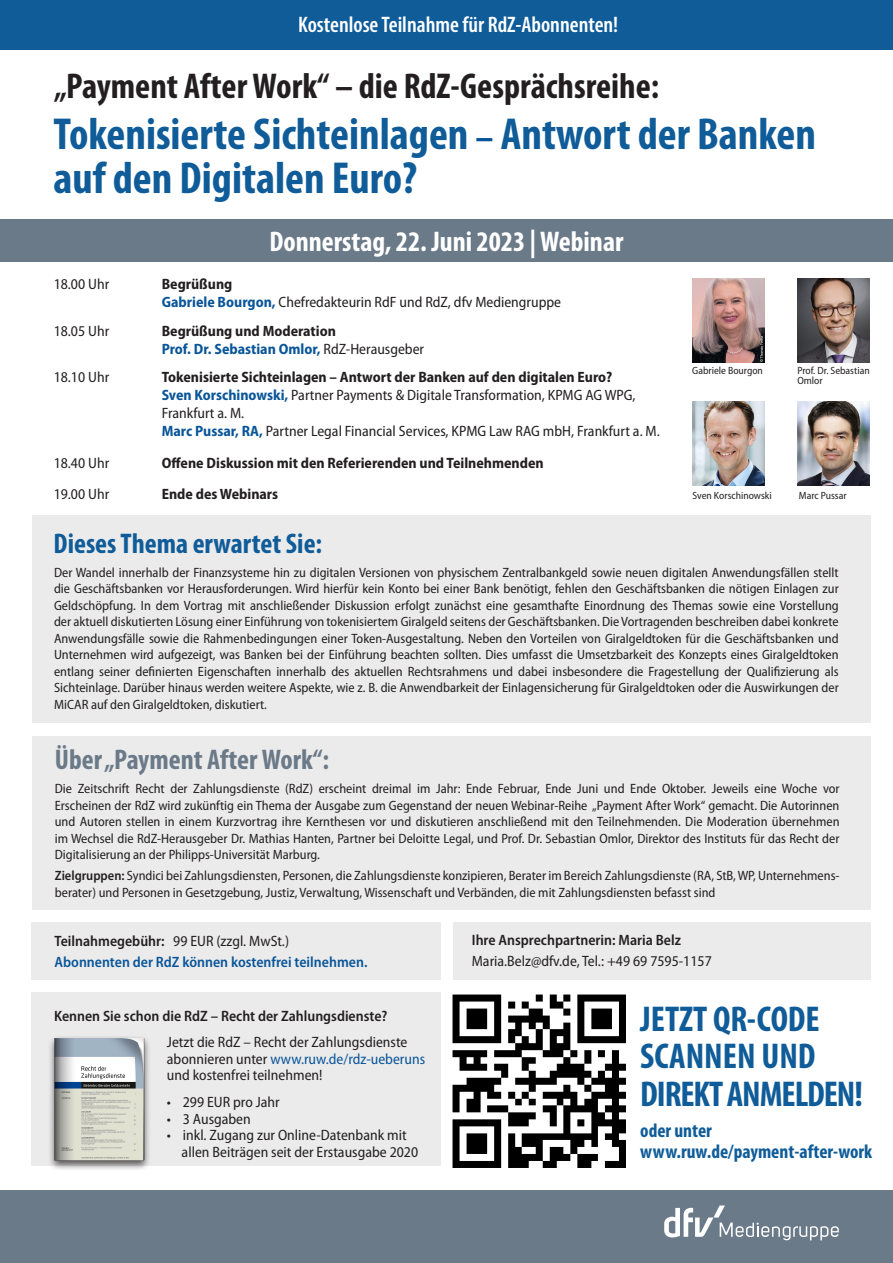
<style>
.page{position:relative;width:893px;height:1263px;background:#fff}
.page>*{position:absolute;margin:0;border:0;box-sizing:border-box;transform-origin:0 0}
.t1{font:700 condensed 45px/43.5px "Myriad Pro";color:#0f5c99}
.t2{font:700 condensed 36px "Myriad Pro";color:#231f20}
.t3{font:700 condensed 36px/37.2px "Myriad Pro";color:#0f5c99}
.t4{font:700 condensed 28.5px "Myriad Pro";color:#fff}
.t5{font:700 condensed 28.5px "Myriad Pro";color:#6b7a88}
.t6{font:700 condensed 28.5px "Myriad Pro";color:#0f5c99}
.t7{font:600 condensed 22.5px "Myriad Pro";color:#fff}
.t8{font:700 condensed 19.5px/21px "Myriad Pro";color:#0f5c99}
.t9{font:semi-condensed 15px/18px "Myriad Pro";color:#231f20}
.t10{font:600 semi-condensed 15px/21px "Myriad Pro";color:#095599}
.t11{font:600 semi-condensed 15px "Myriad Pro";color:#231f20}
.t12{font:700 semi-condensed 15px "Myriad Pro";color:#231f20}
.t13{font:700 semi-condensed 15px/18px "Myriad Pro";color:#095599}
.t14{font:semi-condensed 13.5px/16.5px "Myriad Pro";color:#231f20;text-align:justify}
.t15{font:semi-condensed 10.5px/10.5px "Myriad Pro";color:#231f20}
.s1{font-size:36px;color:#095599}
.s2{font-weight:700}
.s3{font-weight:700;color:#095599}
.s4{color:#231f20}
.s5{font-weight:400;color:#231f20}
.s6{font-weight:600}
.s7{color:#095599}
</style>
<div class="page">
<div style="left:31px;top:922px;width:409px;height:57px;background:#ebebec"></div>
<div style="left:32px;top:516px;width:838px;height:207px;background:#ebebec"></div>
<div style="left:32px;top:736px;width:838px;height:173px;background:#ebebec"></div>
<div style="left:0;top:219px;width:893px;height:43px;background:#6b7a88"></div>
<img style="left:692px;top:278px;width:72px;height:84px">
<img style="left:798px;top:278px;width:71px;height:84px">
<div style="left:0;top:0;width:893px;height:50px;background:#0f5c99"></div>
<div style="left:0;top:1190px;width:893px;height:73px;background:#6b7a88"></div>
<svg style="left:664px;top:1205px;width:175px;height:35px"></svg>
<div style="left:453px;top:922px;width:417px;height:57px;background:#ebebec"></div>
<img style="left:692px;top:402px;width:72px;height:84px">
<img style="left:798px;top:401px;width:71px;height:85px">
<img style="left:452px;top:994px;width:174px;height:174px">
<div style="left:31px;top:992px;width:409px;height:173px;background:#ebebec"></div>
<img style="left:42px;top:1037px;width:119px;height:133px">
<p class="t7" style="left:298px;top:11px;width:322px">Kostenlose Teilnahme für RdZ-Abonnenten!</p>
<p class="t2" style="left:54px;top:64px;width:607px">„Payment After Work“ – die RdZ-Gesprächsreihe:</p>
<p class="t1" style="left:53px;top:112px;width:764px">Tokenisierte Sichteinlagen <span class="s1">–</span> Antwort der Banken auf den Digitalen Euro?</p>
<p class="t4" style="left:270px;top:223px;width:355px">Donnerstag, 22. Juni 2023 | Webinar</p>
<p class="t9" style="left:54px;top:276px;width:57px">18.00 Uhr</p>
<p class="t9" style="left:162px;top:276px;width:401px"><span class="s2">Begrüßung<br></span><span class="s3">Gabriele Bourgon,</span> Chefredakteurin RdF und RdZ, dfv Mediengruppe</p>
<p class="t9" style="left:54px;top:322px;width:57px">18.05 Uhr</p>
<p class="t13" style="left:162px;top:321px;width:264px"><span class="s4">Begrüßung und Moderation<br></span>Prof. Dr. Sebastian Omlor, <span class="s5">RdZ-Herausgeber</span></p>
<p class="t9" style="left:54px;top:369px;width:57px">18.10 Uhr</p>
<p class="t9" style="left:162px;top:369px;width:500px"><span class="s2">Tokenisierte Sichteinlagen – Antwort der Banken auf den digitalen Euro?<br></span><span class="s3">Sven Korschinowski,</span> Partner Payments &amp; Digitale Transformation, KPMG AG WPG, Frankfurt a. M.<br><span class="s3">Marc Pussar, RA,</span> Partner Legal Financial Services, KPMG Law RAG mbH, Frankfurt a. M.</p>
<p class="t9" style="left:54px;top:454px;width:57px">18.40 Uhr</p>
<p class="t12" style="left:162px;top:453px;width:384px">Offene Diskussion mit den Referierenden und Teilnehmenden</p>
<p class="t9" style="left:54px;top:486px;width:57px">19.00 Uhr</p>
<p class="t12" style="left:162px;top:485px;width:118px">Ende des Webinars</p>
<p class="t6" style="left:54px;top:526px;width:270px">Dieses Thema erwartet Sie:</p>
<p class="t15" style="left:692px;top:366px;width:72px">Gabriele Bourgon</p>
<p class="t15" style="left:797px;top:365px;width:74px">Prof. Dr. Sebastian<br>Omlor</p>
<p class="t15" style="left:692px;top:490px;width:81px">Sven Korschinowski</p>
<p class="t15" style="left:799px;top:490px;width:49px">Marc Pussar</p>
<p class="t14" style="left:54px;top:564px;width:786px">Der Wandel innerhalb der Finanzsysteme hin zu digitalen Versionen von physischem Zentralbankgeld sowie neuen digitalen Anwendungsfällen stellt die Geschäftsbanken vor Herausforderungen. Wird hierfür kein Konto bei einer Bank benötigt, fehlen den Geschäftsbanken die nötigen Einlagen zur Geldschöpfung. In dem Vortrag mit anschließender Diskussion erfolgt zunächst eine gesamthafte Einordnung des Themas sowie eine Vorstellung der aktuell diskutierten Lösung einer Einführung von tokenisiertem Giralgeld seitens der Geschäftsbanken. Die Vortragenden beschreiben dabei konkrete Anwendungsfälle sowie die Rahmenbedingungen einer Token-Ausgestaltung. Neben den Vorteilen von Giralgeldtoken für die Geschäftsbanken und Unternehmen wird aufgezeigt, was Banken bei der Einführung beachten sollten. Dies umfasst die Umsetzbarkeit des Konzepts eines Giralgeldtoken entlang seiner definierten Eigenschaften innerhalb des aktuellen Rechtsrahmens und dabei insbesondere die Fragestellung der Qualifizierung als Sichteinlage. Darüber hinaus werden weitere Aspekte, wie z. B. die Anwendbarkeit der Einlagensicherung für Giralgeldtoken oder die Auswirkungen der MiCAR auf den Giralgeldtoken, diskutiert.</p>
<p class="t5" style="left:55px;top:742px;width:276px">Über „Payment After Work“:</p>
<p class="t14" style="left:55px;top:780px;width:786px">Die Zeitschrift Recht der Zahlungsdienste (RdZ) erscheint dreimal im Jahr: Ende Februar, Ende Juni und Ende Oktober. Jeweils eine Woche vor Erscheinen der RdZ wird zukünftig ein Thema der Ausgabe zum Gegenstand der neuen Webinar-Reihe „Payment After Work“ gemacht. Die Autorinnen und Autoren stellen in einem Kurzvortrag ihre Kernthesen vor und diskutieren anschließend mit den Teilnehmenden. Die Moderation übernehmen im Wechsel die RdZ-Herausgeber Dr. Mathias Hanten, Partner bei Deloitte Legal, und Prof. Dr. Sebastian Omlor, Direktor des Instituts für das Recht der Digitalisierung an der Philipps-Universität Marburg.</p>
<p class="t14" style="left:55px;top:867px;width:786px"><span class="s6">Zielgruppen:</span> Syndici bei Zahlungsdiensten, Personen, die Zahlungsdienste konzipieren, Berater im Bereich Zahlungsdienste (RA, StB, WP, Unternehmens&shy;berater) und Personen in Gesetzgebung, Justiz, Verwaltung, Wissenschaft und Verbänden, die mit Zahlungsdiensten befasst sind</p>
<p class="t10" style="left:55px;top:930px;width:314px"><span class="s4">Teilnahmegebühr:</span> <span class="s5">99 EUR (zzgl. MwSt.)<br></span>Abonnenten der RdZ können kostenfrei teilnehmen.</p>
<p class="t11" style="left:472px;top:930px;width:211px">Ihre Ansprechpartnerin: Maria Belz</p>
<p class="t9" style="left:472px;top:952px;width:241px">Maria.Belz@dfv.de, Tel.: +49 69 7595-1157</p>
<p class="t11" style="left:54px;top:1006px;width:335px">Kennen Sie schon die RdZ – Recht der Zahlungsdienste?</p>
<p class="t9" style="left:167px;top:1034px;width:260px;line-height:16.5px">Jetzt die RdZ – Recht der Zahlungsdienste abonnieren unter <span class="s7">www.ruw.de/rdz-ueberuns </span>und kostenfrei teilnehmen!</p>
<p class="t9" style="left:167px;top:1094px;width:114px">• 299 EUR pro Jahr</p>
<p class="t9" style="left:167px;top:1110px;width:85px">• 3 Ausgaben</p>
<p class="t9" style="left:182px;top:1127px;width:238px;line-height:16.5px;text-indent:-15px">• inkl. Zugang zur Online-Datenbank mit allen Beiträgen seit der Erstausgabe 2020</p>
<p class="t3" style="left:640px;top:1000px;width:224px">JETZT QR-CODE<br>SCANNEN UND<br>DIREKT ANMELDEN!</p>
<p class="t8" style="left:640px;top:1119px;width:233px">oder unter www.ruw.de/payment-after-work</p>
</div>
